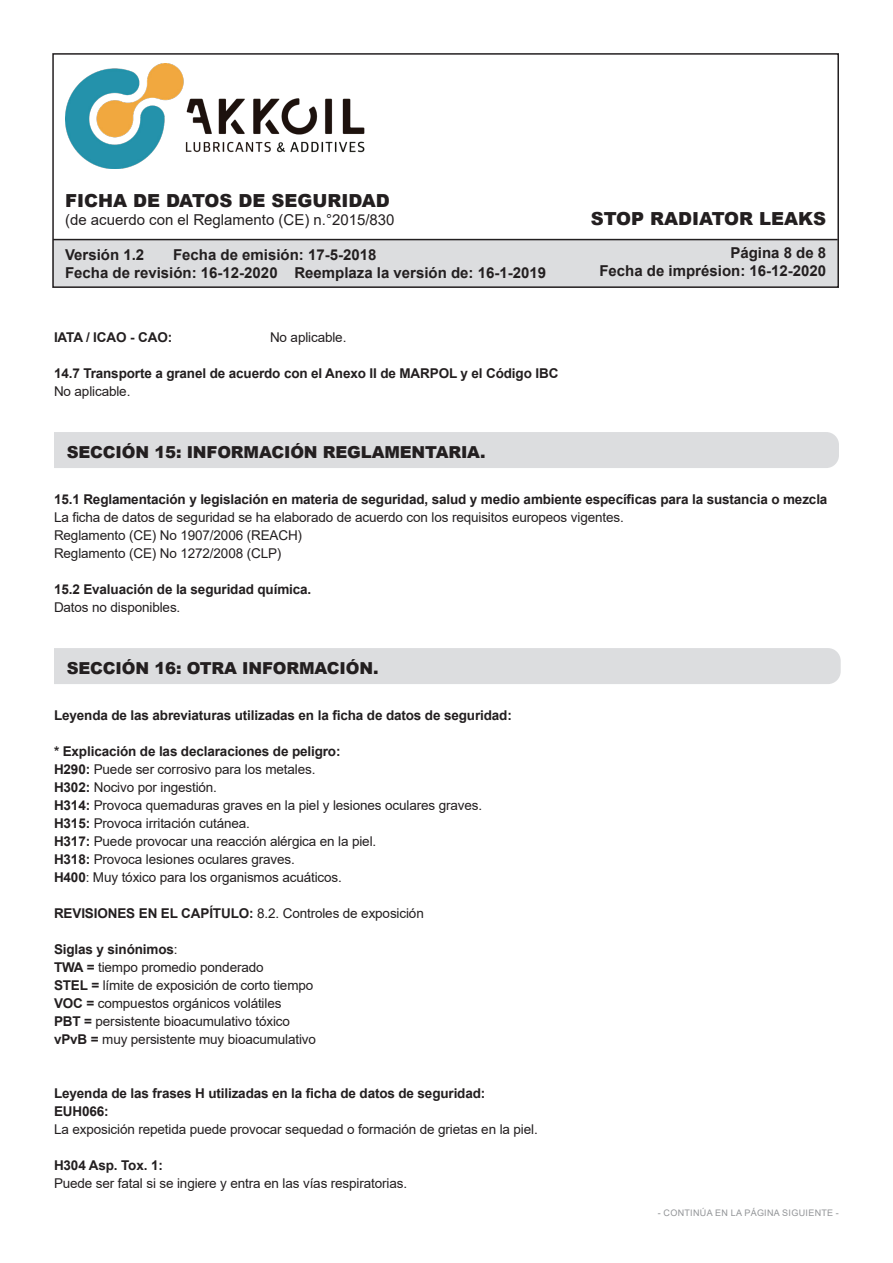
<style>
.page{position:relative;width:893px;height:1263px;background:#fff}
.page>*{position:absolute;margin:0;border:0;box-sizing:border-box;transform-origin:0 0}
.t1{font:900 18px "Arial";color:#231f20}
.t2{font:900 16.5px "Arial";letter-spacing:-.01em;color:#231f20}
.t3{font:700 15px/18px "Arial";color:#231f20}
.t4{font:15px "Arial";color:#231f20}
.t5{font:13.5px/18px "Arial";letter-spacing:-.01em;color:#231f20}
.t6{font:700 13.5px/18px "Arial";letter-spacing:-.01em;color:#231f20}
.t7{font:9px "Arial";letter-spacing:.035em;color:#939598}
.s1{font-weight:400}
.s2{font-weight:700}
</style>
<div class="page">
<div style="left:52px;top:240px;width:787px;height:48px;background:#dcdddf"></div>
<div style="left:52px;top:53px;width:787px;height:235px;border:2px solid #231f20"></div>
<img style="left:65px;top:64px;width:300px;height:104px">
<hr style="left:53px;top:239px;width:785px;height:1px;background:#231f20">
<div style="left:54px;top:432px;width:785px;height:36px;background:#dcdddf"></div>
<div style="left:54px;top:648px;width:787px;height:36px;background:#dcdddf"></div>
<h1 class="t1" style="left:65px;top:187px;width:326px">FICHA DE DATOS DE SEGURIDAD</h1>
<p class="t4" style="left:65px;top:209px;width:331px">(de acuerdo con el Reglamento (CE) n.°2015/830</p>
<p class="t3" style="left:65px;top:246px;width:81px">Versión 1.2</p>
<p class="t3" style="left:65px;top:246px;width:483px;text-indent:108px">Fecha de emisión: 17-5-2018<br>Fecha de revisión: 16-12-2020 Reemplaza la versión de: 16-1-2019</p>
<p class="t6" style="left:54px;top:328px;width:120px">IATA / ICAO - CAO:</p>
<p class="t5" style="left:270px;top:328px;width:78px">No aplicable.</p>
<p class="t6" style="left:54px;top:364px;width:506px">14.7 Transporte a granel de acuerdo con el Anexo II de MARPOL y el Código IBC</p>
<p class="t5" style="left:54px;top:382px;width:78px">No aplicable.</p>
<h1 class="t1" style="left:591px;top:206px;width:237px">STOP RADIATOR LEAKS</h1>
<p class="t3" style="left:599px;top:244px;width:228px;text-align:right">Página 8 de 8<br>Fecha de imprésion: 16-12-2020</p>
<p class="t2" style="left:67px;top:440px;width:420px">SECCIÓN 15: INFORMACIÓN REGLAMENTARIA.</p>
<p class="t6" style="left:54px;top:490px;width:775px">15.1 Reglamentación y legislación en materia de seguridad, salud y medio ambiente específicas para la sustancia o mezcla</p>
<p class="t5" style="left:54px;top:508px;width:571px">La ficha de datos de seguridad se ha elaborado de acuerdo con los requisitos europeos vigentes.<br>Reglamento (CE) No 1907/2006 (REACH)<br>Reglamento (CE) No 1272/2008 (CLP)</p>
<p class="t6" style="left:54px;top:580px;width:259px">15.2 Evaluación de la seguridad química.</p>
<p class="t5" style="left:54px;top:598px;width:128px">Datos no disponibles.</p>
<p class="t2" style="left:67px;top:656px;width:313px">SECCIÓN 16: OTRA INFORMACIÓN.</p>
<p class="t6" style="left:54px;top:706px;width:459px">Leyenda de las abreviaturas utilizadas en la ficha de datos de seguridad:</p>
<p class="t6" style="left:54px;top:742px;width:288px">* Explicación de las declaraciones de peligro:<br>H290: <span class="s1">Puede ser corrosivo para los metales.</span></p>
<p class="t5" style="left:54px;top:778px;width:165px"><span class="s2">H302:</span> Nocivo por ingestión.</p>
<p class="t5" style="left:54px;top:796px;width:430px"><span class="s2">H314:</span> Provoca quemaduras graves en la piel y lesiones oculares graves.</p>
<p class="t5" style="left:54px;top:814px;width:198px"><span class="s2">H315:</span> Provoca irritación cutánea.</p>
<p class="t5" style="left:54px;top:832px;width:324px"><span class="s2">H317:</span> Puede provocar una reacción alérgica en la piel.</p>
<p class="t5" style="left:54px;top:850px;width:242px"><span class="s2">H318:</span> Provoca lesiones oculares graves.</p>
<p class="t5" style="left:54px;top:868px;width:289px"><span class="s2">H400</span>: Muy tóxico para los organismos acuáticos.</p>
<p class="t5" style="left:54px;top:904px;width:371px"><span class="s2">REVISIONES EN EL CAPÍTULO:</span> 8.2. Controles de exposición</p>
<p class="t6" style="left:54px;top:940px;width:125px">Siglas y sinónimos<span class="s1">:</span></p>
<p class="t5" style="left:54px;top:958px;width:211px"><span class="s2">TWA =</span> tiempo promedio ponderado</p>
<p class="t5" style="left:54px;top:976px;width:261px"><span class="s2">STEL =</span> límite de exposición de corto tiempo</p>
<p class="t5" style="left:54px;top:994px;width:229px"><span class="s2">VOC =</span> compuestos orgánicos volátiles</p>
<p class="t5" style="left:54px;top:1012px;width:238px"><span class="s2">PBT =</span> persistente bioacumulativo tóxico</p>
<p class="t5" style="left:54px;top:1030px;width:264px"><span class="s2">vPvB =</span> muy persistente muy bioacumulativo</p>
<p class="t6" style="left:54px;top:1084px;width:433px">Leyenda de las frases H utilizadas en la ficha de datos de seguridad:</p>
<p class="t6" style="left:54px;top:1102px;width:56px">EUH066:</p>
<p class="t5" style="left:54px;top:1120px;width:485px">La exposición repetida puede provocar sequedad o formación de grietas en la piel.</p>
<p class="t6" style="left:54px;top:1156px;width:110px">H304 Asp. Tox. 1:</p>
<p class="t5" style="left:54px;top:1174px;width:355px">Puede ser fatal si se ingiere y entra en las vías respiratorias.</p>
<p class="t7" style="left:658px;top:1206px;width:183px">- CONTINÚA EN LA PÁGINA SIGUIENTE -</p>
</div>
